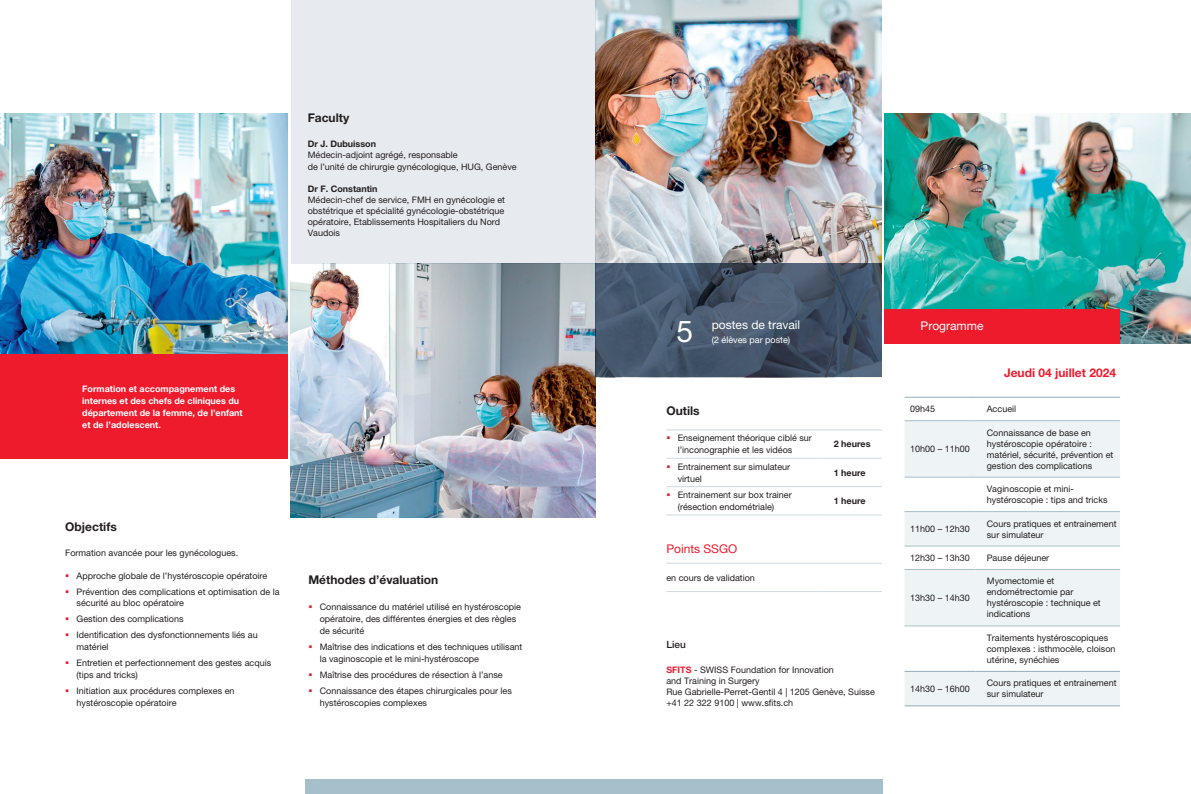
<style>
.page{position:relative;width:1191px;height:794px;background:#fff}
.page>*{position:absolute;margin:0;border:0;box-sizing:border-box;transform-origin:0 0}
.t1{font:30px "Helvetica Neue LT Pro";color:#fff}
.t2{font:700 12px "Helvetica Neue LT Pro";color:#231f20}
.t3{font:12px "Helvetica Neue LT Pro";color:#fff}
.t4{font:700 12px "Helvetica Neue LT Pro";color:#ee1b2d}
.t5{font:12px "Helvetica Neue LT Pro";color:#ee1b2d}
.t6{font:500 10px "Helvetica Neue LT Pro";color:#231f20}
.t7{font:9px/11px "Helvetica Neue LT Pro";color:#231f20}
.t8{font:700 9px/12px "Helvetica Neue LT Pro";color:#fff}
.t9{font:700 9px "Helvetica Neue LT Pro";color:#231f20}
.t10{font:9px "Helvetica Neue LT Pro";color:#fff}
.s1{font-weight:700;color:#ee1b2d}
</style>
<div class="page">
<img style="left:0;top:113px;width:288px;height:241px">
<img style="left:291px;top:264px;width:304px;height:253px">
<img style="left:595px;top:0;width:287px;height:264px">
<svg style="left:595px;top:264px;width:287px;height:113px;background:#445469"></svg>
<div style="left:291px;top:0;width:304px;height:264px;background:#e7eaef"></div>
<img style="left:884px;top:113px;width:307px;height:230px">
<div style="left:0;top:354px;width:288px;height:105px;background:#ee1b2d"></div>
<svg style="left:904px;top:421px;width:216px;height:284px;fill:#eef3f5"></svg>
<hr style="left:904px;top:397px;width:71px;height:1px;background:#94acb6">
<hr style="left:975px;top:397px;width:145px;height:1px;background:#94acb6">
<hr style="left:904px;top:671px;width:71px;height:1px;background:#94acb6">
<hr style="left:975px;top:671px;width:145px;height:1px;background:#94acb6">
<hr style="left:904px;top:705px;width:71px;height:1px;background:#94acb6">
<hr style="left:975px;top:705px;width:145px;height:1px;background:#94acb6">
<hr style="left:904px;top:420px;width:71px;height:1px;background:#a5c0cb">
<hr style="left:975px;top:420px;width:145px;height:1px;background:#a5c0cb">
<hr style="left:904px;top:477px;width:71px;height:1px;background:#a5c0cb">
<hr style="left:975px;top:477px;width:145px;height:1px;background:#a5c0cb">
<hr style="left:904px;top:569px;width:71px;height:1px;background:#a5c0cb">
<hr style="left:975px;top:569px;width:145px;height:1px;background:#a5c0cb">
<hr style="left:904px;top:625px;width:71px;height:1px;background:#a5c0cb">
<hr style="left:975px;top:625px;width:145px;height:1px;background:#a5c0cb">
<hr style="left:904px;top:511px;width:71px;height:1px;background:#a5c0cb">
<hr style="left:975px;top:511px;width:145px;height:1px;background:#a5c0cb">
<hr style="left:904px;top:546px;width:71px;height:1px;background:#a5c0cb">
<hr style="left:975px;top:546px;width:145px;height:1px;background:#a5c0cb">
<div style="left:305px;top:780px;width:290px;height:14px;background:#a5c0cb"></div>
<div style="left:595px;top:780px;width:288px;height:14px;background:#a5c0cb"></div>
<div style="left:884px;top:309px;width:236px;height:34px;background:#ee1b2d"></div>
<hr style="left:666px;top:430px;width:153px;height:1px;background:#cfd9de">
<hr style="left:819px;top:430px;width:63px;height:1px;background:#cfd9de">
<hr style="left:666px;top:458px;width:153px;height:1px;background:#cfd9de">
<hr style="left:819px;top:458px;width:63px;height:1px;background:#cfd9de">
<hr style="left:666px;top:486px;width:153px;height:1px;background:#cfd9de">
<hr style="left:819px;top:486px;width:63px;height:1px;background:#cfd9de">
<hr style="left:666px;top:515px;width:153px;height:1px;background:#cfd9de">
<hr style="left:819px;top:515px;width:63px;height:1px;background:#cfd9de">
<hr style="left:666px;top:563px;width:153px;height:1px;background:#cfd9de">
<hr style="left:819px;top:563px;width:63px;height:1px;background:#cfd9de">
<hr style="left:666px;top:591px;width:153px;height:1px;background:#cfd9de">
<hr style="left:819px;top:591px;width:63px;height:1px;background:#cfd9de">
<h2 class="t2" style="left:308px;top:110px;width:43px">Faculty</h2>
<p class="t9" style="left:308px;top:138px;width:70px">Dr J. Dubuisson</p>
<p class="t7" style="left:308px;top:148px;width:211px;line-height:12px">Médecin-adjoint agrégé, responsable<br>de l’unité de chirurgie gynécologique, HUG, Genève</p>
<p class="t9" style="left:308px;top:183px;width:71px">Dr F. Constantin</p>
<p class="t7" style="left:308px;top:194px;width:199px">Médecin-chef de service, FMH en gynécologie et obstétrique et spécialité gynécologie-obstétrique opératoire, Etablissements Hospitaliers du Nord Vaudois</p>
<p class="t8" style="left:82px;top:383px;width:162px">Formation et accompagnement des internes et des chefs de cliniques du département de la femme, de l’enfant et de l’adolescent.</p>
<h2 class="t2" style="left:65px;top:519px;width:53px">Objectifs</h2>
<p class="t7" style="left:65px;top:547px;width:175px">Formation avancée pour les gynécologues.</p>
<p class="t7" style="left:77px;top:568px;width:204px;line-height:16px">Approche globale de l’hystéroscopie opératoire<br>Prévention des complications et optimisation de la</p>
<p class="t7" style="left:77px;top:595px;width:183px;line-height:16px">sécurité au bloc opératoire<br>Gestion des complications<br>Identification des dysfonctionnements liés au</p>
<p class="t7" style="left:77px;top:639px;width:196px;line-height:16px">matériel<br>Entretien et perfectionnement des gestes acquis</p>
<p class="t7" style="left:77px;top:667px;width:160px;line-height:16px">(tips and tricks)<br>Initiation aux procédures complexes en</p>
<p class="t7" style="left:77px;top:697px;width:101px">hystéroscopie opératoire</p>
<h1 class="t1" style="left:676px;top:314px;width:18px">5</h1>
<h2 class="t3" style="left:711px;top:317px;width:90px">postes de travail</h2>
<p class="t10" style="left:711px;top:334px;width:80px">(2 élèves par poste)</p>
<h2 class="t2" style="left:666px;top:404px;width:35px">Outils</h2>
<p class="t7" style="left:677px;top:432px;width:136px;line-height:12px">Enseignement théorique ciblé sur l’inconographie et les vidéos</p>
<p class="t9" style="left:833px;top:438px;width:38px">2 heures</p>
<p class="t7" style="left:677px;top:460px;width:114px;line-height:12px">Entrainement sur simulateur virtuel</p>
<p class="t9" style="left:833px;top:467px;width:34px">1 heure</p>
<p class="t7" style="left:677px;top:489px;width:116px;line-height:12px">Entrainement sur box trainer (résection endométriale)</p>
<p class="t9" style="left:833px;top:495px;width:34px">1 heure</p>
<h2 class="t5" style="left:666px;top:541px;width:72px">Points SSGO</h2>
<h2 class="t2" style="left:308px;top:572px;width:131px">Méthodes d’évaluation</h2>
<p class="t7" style="left:666px;top:572px;width:90px">en cours de validation</p>
<p class="t7" style="left:320px;top:600px;width:203px;line-height:12px">Connaissance du matériel utilisé en hystéroscopie opératoire, des différentes énergies et des règles de sécurité</p>
<p class="t7" style="left:320px;top:640px;width:204px;line-height:12px">Maîtrise des indications et des techniques utilisant la vaginoscopie et le mini-hystéroscope</p>
<p class="t7" style="left:320px;top:666px;width:194px;line-height:16px">Maîtrise des procédures de résection à l’anse<br>Connaissance des étapes chirurgicales pour les</p>
<p class="t7" style="left:320px;top:697px;width:109px">hystéroscopies complexes</p>
<p class="t6" style="left:666px;top:638px;width:21px">Lieu</p>
<p class="t7" style="left:666px;top:664px;width:210px"><span class="s1">SFITS</span> - SWISS Foundation for Innovation<br>and Training in Surgery<br>Rue Gabrielle-Perret-Gentil 4 | 1205 Genève, Suisse +41 22 322 9100 | www.sfits.ch</p>
<h2 class="t3" style="left:920px;top:319px;width:64px">Programme</h2>
<h2 class="t4" style="left:1004px;top:365px;width:113px">Jeudi 04 juillet 2024</h2>
<p class="t7" style="left:910px;top:403px;width:27px">09h45</p>
<p class="t7" style="left:986px;top:403px;width:31px">Accueil</p>
<p class="t7" style="left:910px;top:443px;width:61px">10h00 – 11h00</p>
<p class="t7" style="left:986px;top:427px;width:128px">Connaissance de base en hystéroscopie opératoire : matériel, sécurité, prévention et gestion des complications</p>
<p class="t7" style="left:986px;top:483px;width:122px">Vaginoscopie et mini&shy;hystéroscopie : tips and tricks</p>
<p class="t7" style="left:910px;top:523px;width:61px">11h00 – 12h30</p>
<p class="t7" style="left:986px;top:518px;width:131px">Cours pratiques et entrainement sur simulateur</p>
<p class="t7" style="left:910px;top:552px;width:61px">12h30 – 13h30</p>
<p class="t7" style="left:986px;top:552px;width:64px">Pause déjeuner</p>
<p class="t7" style="left:910px;top:592px;width:61px">13h30 – 14h30</p>
<p class="t7" style="left:986px;top:575px;width:115px">Myomectomie et endométrectomie par hystéroscopie : technique et indications</p>
<p class="t7" style="left:986px;top:632px;width:130px">Traitements hystéroscopiques complexes : isthmocèle, cloison utérine, synéchies</p>
<p class="t7" style="left:910px;top:683px;width:61px">14h30 – 16h00</p>
<p class="t7" style="left:986px;top:677px;width:131px">Cours pratiques et entrainement sur simulateur</p>
</div>
